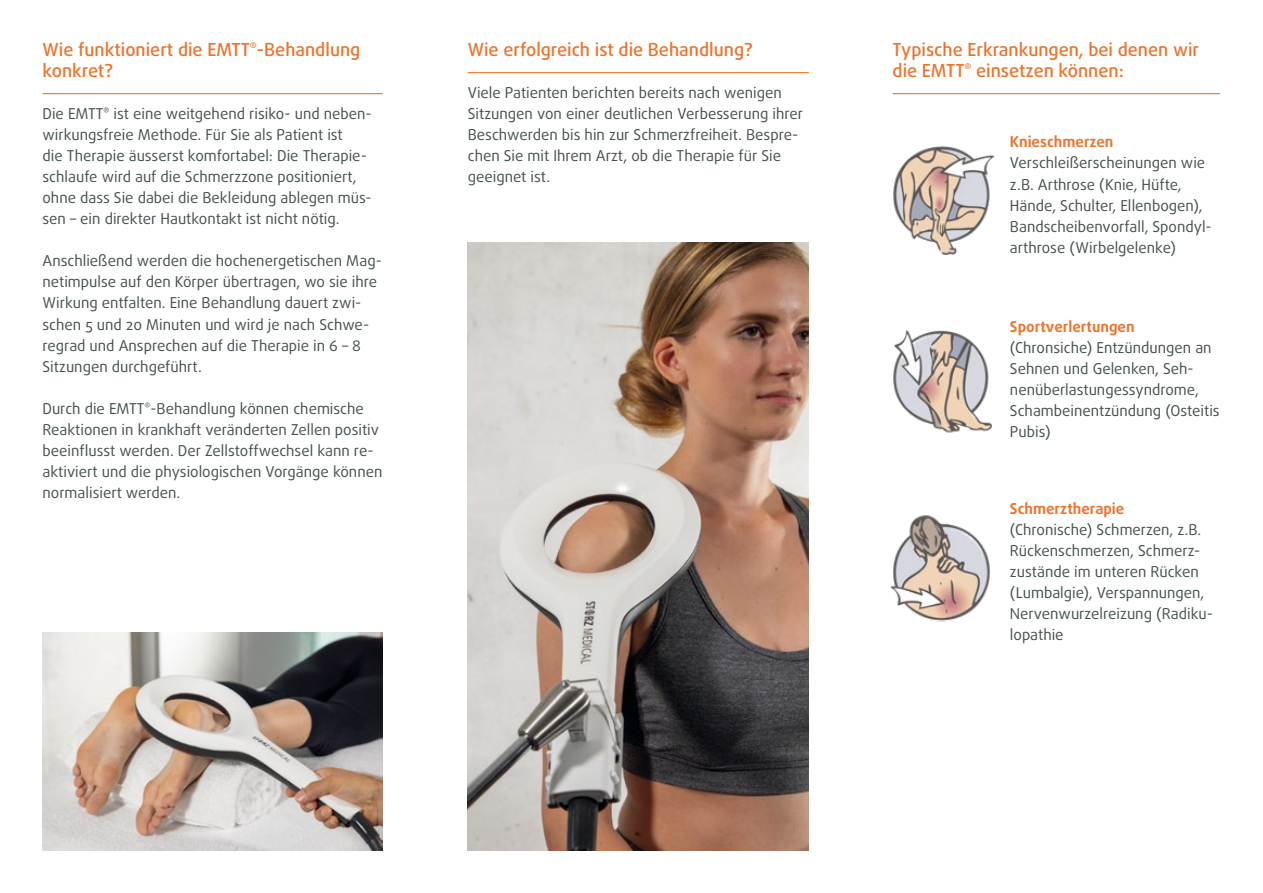
<style>
.page{position:relative;width:1263px;height:893px;background:#fff}
.page>*{position:absolute;margin:0;border:0;box-sizing:border-box;transform-origin:0 0}
.t1{font:500 18px/21px "Daxline Pro";color:#ee732c}
.t2{font:15px/21px "Daxline Pro";color:#444f50}
.t3{font:700 15px "Daxline Pro";color:#ee732c}
</style>
<div class="page">
<hr style="left:892px;top:93px;width:328px;height:1px;background:#ee732c">
<img style="left:893px;top:146px;width:102px;height:108px">
<img style="left:893px;top:330px;width:99px;height:103px">
<img style="left:890px;top:515px;width:100px;height:107px">
<hr style="left:43px;top:93px;width:340px;height:1px;background:#ee732c">
<img style="left:43px;top:632px;width:340px;height:218px">
<img style="left:468px;top:243px;width:341px;height:607px">
<hr style="left:468px;top:72px;width:341px;height:1px;background:#ee732c">
<p class="t1" style="left:43px;top:40px;width:319px">Wie funktioniert die EMTT<sup>®</sup>-Behandlung konkret?</p>
<p class="t2" style="left:43px;top:104px;width:331px">Die EMTT<sup>®</sup> ist eine weitgehend risiko- und neben&shy;wirkungsfreie Methode. Für Sie als Patient ist<br>die Therapie äusserst komfortabel: Die Therapie&shy;schlaufe wird auf die Schmerzzone positioniert, ohne dass Sie dabei die Bekleidung ablegen müs&shy;sen – ein direkter Hautkontakt ist nicht nötig.</p>
<p class="t2" style="left:43px;top:251px;width:341px">Anschließend werden die hochenergetischen Mag&shy;netimpulse auf den Körper übertragen, wo sie ihre Wirkung entfalten. Eine Behandlung dauert zwi&shy;schen 5 und 20 Minuten und wird je nach Schwe&shy;regrad und Ansprechen auf die Therapie in 6 – 8<br>Sitzungen durchgeführt.</p>
<p class="t2" style="left:43px;top:398px;width:341px">Durch die EMTT<sup>®</sup>-Behandlung können chemische Reaktionen in krankhaft veränderten Zellen positiv beeinflusst werden. Der Zellstoffwechsel kann re&shy;aktiviert und die physiologischen Vorgänge können normalisiert werden.</p>
<p class="t1" style="left:468px;top:40px;width:287px">Wie erfolgreich ist die Behandlung?</p>
<p class="t2" style="left:468px;top:83px;width:337px">Viele Patienten berichten bereits nach wenigen Sitzungen von einer deutlichen Verbesserung ihrer Beschwerden bis hin zur Schmerzfreiheit. Bespre&shy;chen Sie mit Ihrem Arzt, ob die Therapie für Sie geeignet ist.</p>
<p class="t1" style="left:892px;top:40px;width:308px">Typische Erkrankungen, bei denen wir die EMTT<sup>®</sup> einsetzen können:</p>
<p class="t3" style="left:1010px;top:132px;width:105px">Knieschmerzen</p>
<p class="t2" style="left:1010px;top:153px;width:203px">Verschleißerscheinungen wie z.B. Arthrose (Knie, Hüfte,<br>Hände, Schulter, Ellenbogen),<br>Bandscheibenvorfall, Spondyl&shy;arthrose (Wirbelgelenke)</p>
<p class="t3" style="left:1010px;top:316px;width:126px">Sportverlertungen</p>
<p class="t2" style="left:1010px;top:337px;width:211px">(Chronsiche) Entzündungen an<br>Sehnen und Gelenken, Seh&shy;nenüberlastungessyndrome,<br>Schambeinentzündung (Osteitis<br>Pubis)</p>
<p class="t3" style="left:1010px;top:499px;width:116px">Schmerztherapie</p>
<p class="t2" style="left:1010px;top:519px;width:204px">(Chronische) Schmerzen, z.B.<br>Rückenschmerzen, Schmerz&shy;zustände im unteren Rücken (Lumbalgie), Verspannungen,<br>Nervenwurzelreizung (Radiku&shy;lopathie</p>
</div>
